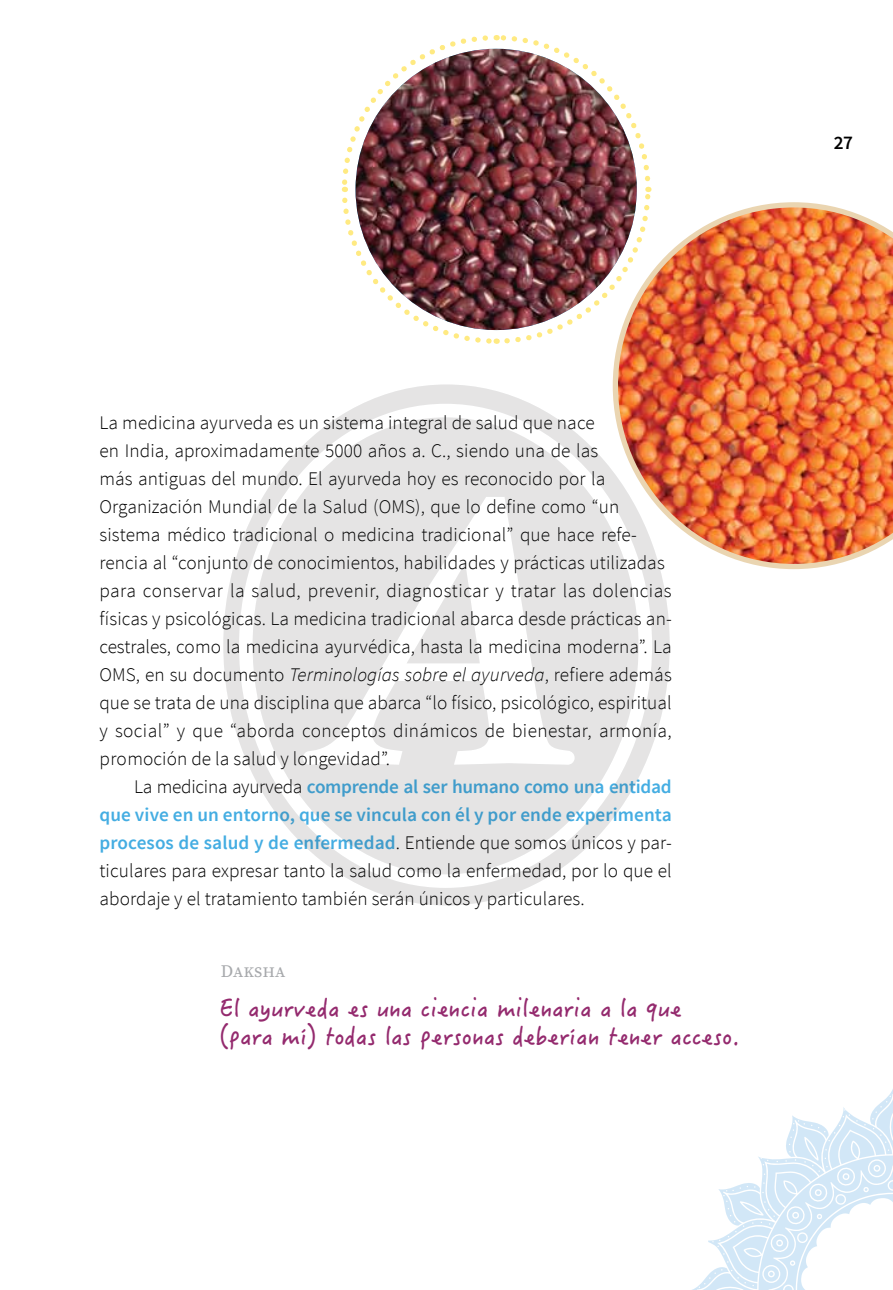
<style>
.page{position:relative;width:893px;height:1290px;background:#fff}
.page>*{position:absolute;margin:0;border:0;box-sizing:border-box;transform-origin:0 0}
.t1{font:24.5px/28px "Hanzi Pen SC W5";color:#942a6e}
.t2{font:300 19.25px/28px "Source Sans Pro";letter-spacing:.005em;color:#000}
.t3{font:600 19.25px "Source Sans Pro";color:#000}
.t4{font:17.5px "Source Serif Pro";color:#a7a9ac}
.s1{font-style:italic}
.s2{font-weight:600;color:#44ade2}
</style>
<div class="page">
<img style="left:613px;top:202px;width:280px;height:367px">
<img style="left:341px;top:35px;width:312px;height:312px">
<svg style="left:692px;top:1089px;width:201px;height:201px"></svg>
<svg style="left:223px;top:384px;width:447px;height:521px"></svg>
<svg style="left:253px;top:417px;width:386px;height:457px;fill:#e5e4e4"></svg>
<svg style="left:406px;top:564px;width:74px;height:99px"></svg>
<p class="t3" style="left:834px;top:130px;width:21px">27</p>
<p class="t2" style="left:99px;top:409px;width:574px">La medicina ayurveda es un sistema integral de salud que nace<br>en India, aproximadamente 5000 años a. C., siendo una de las<br>más antiguas del mundo. El ayurveda hoy es reconocido por la Organización Mundial de la Salud (OMS), que lo define como “un sistema médico tradicional o medicina tradicional” que hace refe&shy;rencia al “conjunto de conocimientos, habilidades y prácticas utilizadas para conservar la salud, prevenir, diagnosticar y tratar las dolencias físicas y psicológicas. La medicina tradicional abarca desde prácticas an&shy;cestrales, como la medicina ayurvédica, hasta la medicina moderna”. La OMS, en su documento <span class="s1">Terminologías sobre el ayurveda</span>, refiere además que se trata de una disciplina que abarca “lo físico, psicológico, espiritual y social” y que “aborda conceptos dinámicos de bienestar, armonía, promoción de la salud y longevidad”.</p>
<p class="t2" style="left:99px;top:773px;width:574px;text-align:justify;text-indent:35px">La medicina ayurveda <span class="s2">comprende al ser humano como una entidad que vive en un entorno, que se vincula con él y por ende experimenta procesos de salud y de enfermedad</span>. Entiende que somos únicos y par&shy;ticulares para expresar tanto la salud como la enfermedad, por lo que el abordaje y el tratamiento también serán únicos y particulares.</p>
<p class="t4" style="left:221px;top:959px;width:65px">Daksha</p>
<p class="t1" style="left:220px;top:994px;width:521px">El ayurveda es una ciencia milenaria a la que (para mí) todas las personas deberían tener acceso.</p>
</div>
